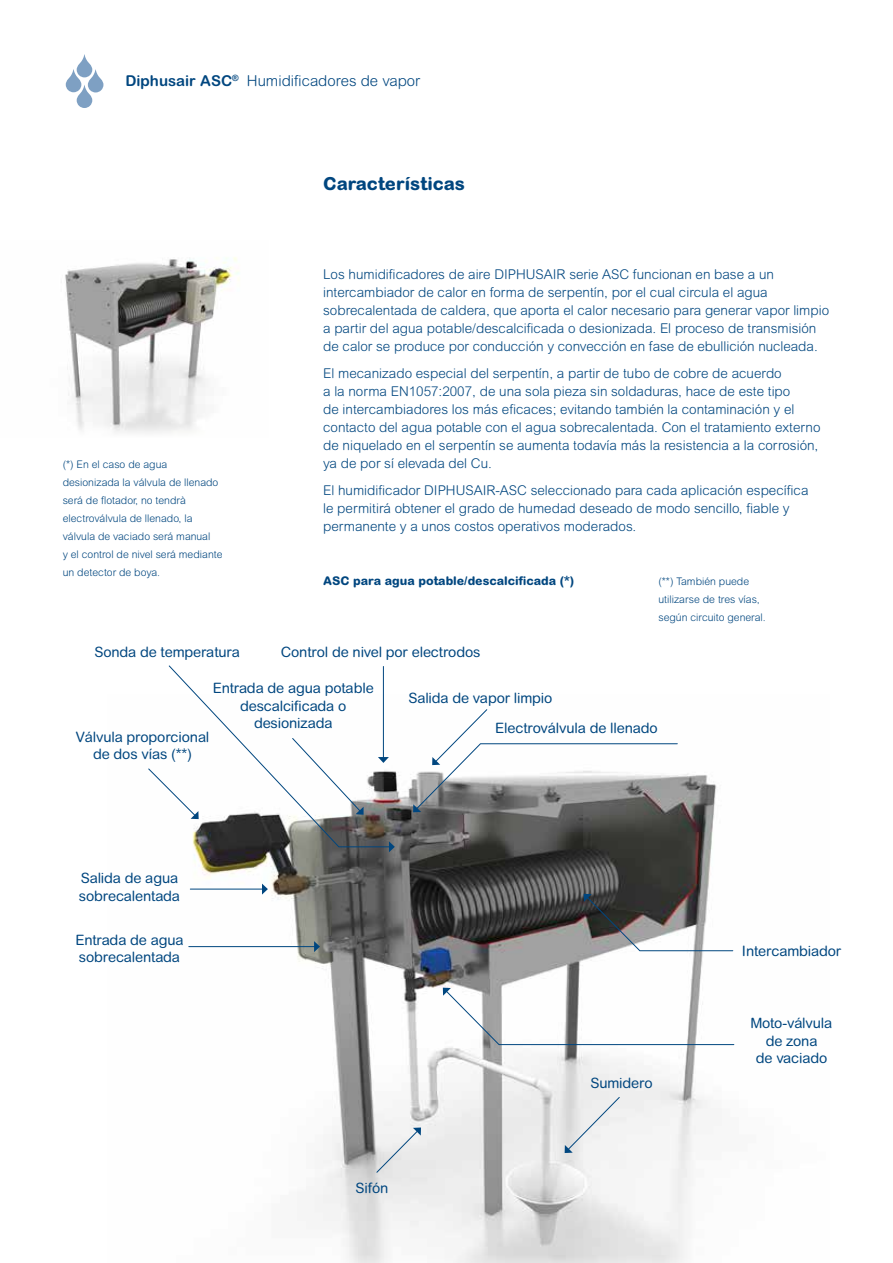
<style>
.page{position:relative;width:893px;height:1263px;background:#fff}
.page>*{position:absolute;margin:0;border:0;box-sizing:border-box;transform-origin:0 0}
.t1{font:800 18px "Arial Rounded MT";color:#00467f}
.t2{font:300 15px "Arial Rounded MT";color:#00467f}
.t3{font:14.4px/17.5px "Arial Rounded MT";letter-spacing:-.01em;color:#00467f;text-align:center}
.t4{font:300 13.5px/18px "Arial Rounded MT";color:#00467f}
.t5{font:800 12px "Arial Rounded MT";color:#00467f}
.t6{font:300 10.5px/18px "Arial Rounded MT";color:#00467f}
.s1{font-weight:700}
</style>
<div class="page">
<svg style="left:66px;top:54px;width:37px;height:54px"></svg>
<img style="left:65px;top:257px;width:174px;height:176px">
<img style="left:188px;top:771px;width:546px;height:492px">
<svg style="left:413px;top:709px;width:265px;height:103px"></svg>
<svg style="left:376px;top:1127px;width:45px;height:46px"></svg>
<svg style="left:565px;top:1096px;width:55px;height:57px"></svg>
<svg style="left:584px;top:894px;width:150px;height:57px"></svg>
<svg style="left:443px;top:988px;width:292px;height:57px"></svg>
<hr style="left:189px;top:946px;width:126px;height:1px;background:#00467f">
<svg style="left:314px;top:941px;width:6px;height:11px"></svg>
<hr style="left:190px;top:889px;width:73px;height:1px;background:#00467f">
<svg style="left:262px;top:883px;width:6px;height:11px"></svg>
<svg style="left:148px;top:665px;width:247px;height:187px"></svg>
<p class="t2" style="left:125px;top:73px;width:296px"><span class="s1">Diphusair ASC</span><sup>®</sup> Humidificadores de vapor</p>
<p class="t6" style="left:63px;top:455px;width:161px">(*) En el caso de agua desionizada la válvula de llenado será de flotador, no tendrà electroválvula de llenado, la válvula de vaciado será manual<br>y el control de nivel será mediante un detector de boya.</p>
<p class="t3" style="left:94px;top:643px;width:147px">Sonda de temperatura</p>
<h1 class="t1" style="left:323px;top:172px;width:143px">Características</h1>
<p class="t4" style="left:323px;top:265px;width:508px">Los humidificadores de aire DIPHUSAIR serie ASC funcionan en base a un intercambiador de calor en forma de serpentín, por el cual circula el agua sobrecalentada de caldera, que aporta el calor necesario para generar vapor limpio a partir del agua potable/descalcificada o desionizada. El proceso de transmisión de calor se produce por conducción y convección en fase de ebullición nucleada.</p>
<p class="t4" style="left:323px;top:364px;width:499px">El mecanizado especial del serpentín, a partir de tubo de cobre de acuerdo<br>a la norma EN1057:2007, de una sola pieza sin soldaduras, hace de este tipo<br>de intercambiadores los más eficaces; evitando también la contaminación y el contacto del agua potable con el agua sobrecalentada. Con el tratamiento externo de niquelado en el serpentín se aumenta todavía más la resistencia a la corrosión, ya de por sí elevada del Cu.</p>
<p class="t4" style="left:323px;top:481px;width:487px">El humidificador DIPHUSAIR-ASC seleccionado para cada aplicación específica le permitirá obtener el grado de humedad deseado de modo sencillo, fiable y permanente y a unos costos operativos moderados.</p>
<p class="t5" style="left:323px;top:574px;width:253px">ASC para agua potable/descalcificada (*)</p>
<p class="t3" style="left:281px;top:643px;width:201px">Control de nivel por electrodos</p>
<p class="t6" style="left:658px;top:572px;width:109px">(**) También puede utilizarse de tres vías, según circuito general.</p>
<p class="t3" style="left:213px;top:679px;width:162px">Entrada de agua potable descalcificada o desionizada</p>
<p class="t3" style="left:76px;top:728px;width:135px">Válvula proporcional de dos vías (**)</p>
<p class="t3" style="left:495px;top:683px;width:164px;line-height:30.2px;text-align:left;text-indent:-87px">Salida de vapor limpio<br>Electroválvula de llenado</p>
<p class="t3" style="left:79px;top:869px;width:103px;text-align:left">Salida de agua sobrecalentada</p>
<p class="t3" style="left:75px;top:931px;width:110px;text-align:left">Entrada de agua sobrecalentada</p>
<p class="t3" style="left:356px;top:1179px;width:34px">Sifón</p>
<p class="t3" style="left:590px;top:1073px;width:64px">Sumidero</p>
<p class="t3" style="left:742px;top:942px;width:101px">Intercambiador</p>
<p class="t3" style="left:751px;top:1014px;width:83px">Moto-válvula de zona<br>de vaciado</p>
</div>
